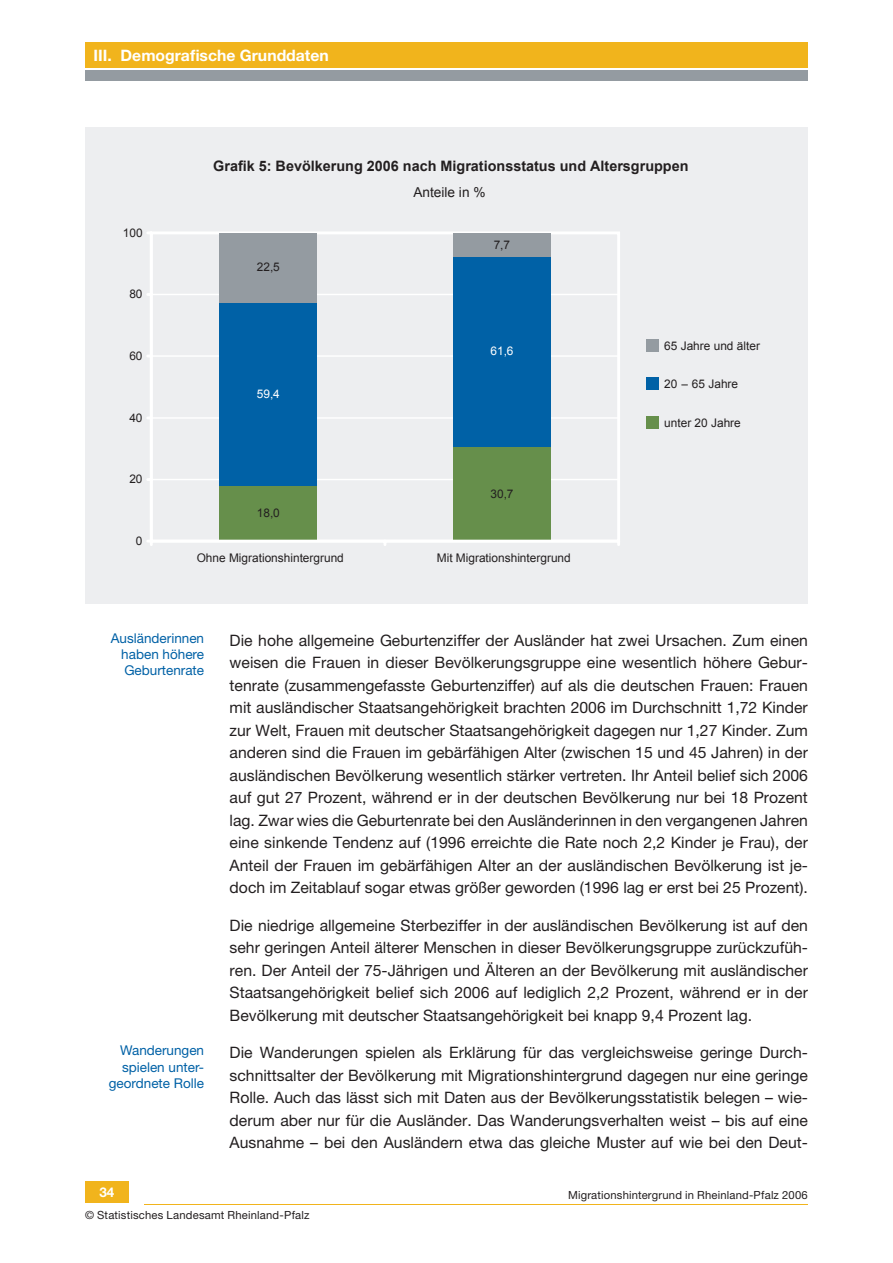
<style>
.page{position:relative;width:893px;height:1263px;background:#fff}
.page>*{position:absolute;margin:0;border:0;box-sizing:border-box;transform-origin:0 0}
.t1{font:15.75px/22.5px "Helvetica Neue LT";color:#231f20;text-align:justify}
.t2{font:700 15.75px "Helvetica Neue LT";color:#fff}
.t3{font:700 14.4px "Arial";color:#231f20}
.t4{font:13.65px "Arial";color:#231f20}
.t5{font:13.5px/16.2px "Helvetica Neue LT";color:#0061a6;text-align:right}
.t6{font:700 13.5px "Helvetica Neue LT";color:#fff}
.t7{font:11.85px "Arial";color:#231f20}
.t8{font:11.85px "Arial";color:#fff}
.t9{font:11.25px "Helvetica Neue LT";letter-spacing:.015em;color:#231f20}
</style>
<div class="page">
<div style="left:85px;top:70px;width:723px;height:11px;background:#949ba1"></div>
<div style="left:85px;top:43px;width:723px;height:25px;background:#f1b41c"></div>
<div style="left:85px;top:1181px;width:44px;height:21px;background:#f1b41c"></div>
<hr style="left:145px;top:1204px;width:663px;height:1px;background:#f1b41c">
<div style="left:85px;top:128px;width:723px;height:476px;background:#edeef0"></div>
<hr style="left:151px;top:479px;width:468px;height:1px;background:#fff">
<hr style="left:151px;top:417px;width:468px;height:2px;background:#fff">
<hr style="left:151px;top:355px;width:468px;height:2px;background:#fff">
<hr style="left:151px;top:294px;width:468px;height:1px;background:#fff">
<div style="left:150px;top:231px;width:470px;height:311px;border:3px solid #fff"></div>
<div style="left:219px;top:486px;width:98px;height:55px;background:#668f4b"></div>
<div style="left:453px;top:446px;width:97px;height:95px;background:#668f4b"></div>
<div style="left:219px;top:302px;width:98px;height:184px;background:#0061a6"></div>
<div style="left:453px;top:257px;width:97px;height:189px;background:#0061a6"></div>
<div style="left:219px;top:233px;width:98px;height:69px;background:#949ba1"></div>
<div style="left:453px;top:233px;width:97px;height:24px;background:#949ba1"></div>
<hr style="left:150px;top:233px;width:3px;height:308px;background:#fff">
<hr style="left:151px;top:540px;width:468px;height:2px;background:#fff">
<svg style="left:148px;top:540px;width:5px;height:5px"></svg>
<div style="left:646px;top:339px;width:13px;height:12px;background:#949ba1"></div>
<div style="left:646px;top:377px;width:13px;height:13px;background:#0061a6"></div>
<div style="left:646px;top:416px;width:13px;height:13px;background:#668f4b"></div>
<p class="t2" style="left:94px;top:46px;width:237px">III. Demografische Grunddaten</p>
<p class="t7" style="left:123px;top:225px;width:21px">100</p>
<p class="t7" style="left:129px;top:286px;width:15px">80</p>
<p class="t7" style="left:129px;top:348px;width:15px">60</p>
<p class="t7" style="left:129px;top:410px;width:15px">40</p>
<p class="t7" style="left:129px;top:472px;width:15px">20</p>
<p class="t7" style="left:136px;top:533px;width:8px">0</p>
<p class="t3" style="left:213px;top:156px;width:477px">Grafik 5: Bevölkerung 2006 nach Migrationsstatus und Altersgruppen</p>
<p class="t4" style="left:413px;top:183px;width:74px">Anteile in %</p>
<p class="t7" style="left:257px;top:259px;width:25px">22,5</p>
<p class="t8" style="left:257px;top:386px;width:25px">59,4</p>
<p class="t7" style="left:257px;top:505px;width:25px">18,0</p>
<p class="t7" style="left:494px;top:237px;width:18px">7,7</p>
<p class="t8" style="left:490px;top:343px;width:25px">61,6</p>
<p class="t7" style="left:490px;top:486px;width:25px">30,7</p>
<p class="t7" style="left:197px;top:550px;width:149px">Ohne Migrationshintergrund</p>
<p class="t7" style="left:437px;top:550px;width:136px">Mit Migrationshintergrund</p>
<p class="t7" style="left:664px;top:338px;width:97px">65 Jahre und älter</p>
<p class="t7" style="left:664px;top:376px;width:75px">20 - 65 Jahre</p>
<p class="t7" style="left:664px;top:415px;width:78px">unter 20 Jahre</p>
<p class="t5" style="left:121px;top:630px;width:84px;text-align:justify;text-indent:-10px">Ausländerinnen haben höhere Geburtenrate</p>
<p class="t5" style="left:109px;top:1042px;width:97px">Wanderungen spielen unter&shy;geordnete Rolle</p>
<p class="t1" style="left:230px;top:629px;width:580px">Die hohe allgemeine Geburtenziffer der Ausländer hat zwei Ursachen. Zum einen weisen die Frauen in dieser Bevölkerungsgruppe eine wesentlich höhere Gebur&shy;tenrate (zusammengefasste Geburtenziffer) auf als die deutschen Frauen: Frauen mit ausländischer Staatsangehörigkeit brachten 2006 im Durchschnitt 1,72 Kinder zur Welt, Frauen mit deutscher Staatsangehörigkeit dagegen nur 1,27 Kinder. Zum anderen sind die Frauen im gebärfähigen Alter (zwischen 15 und 45 Jahren) in der ausländischen Bevölkerung wesentlich stärker vertreten. Ihr Anteil belief sich 2006 auf gut 27 Prozent, während er in der deutschen Bevölkerung nur bei 18 Prozent lag. Zwar wies die Geburtenrate bei den Ausländerinnen in den vergangenen Jahren eine sinkende Tendenz auf (1996 erreichte die Rate noch 2,2 Kinder je Frau), der Anteil der Frauen im gebärfähigen Alter an der ausländischen Bevölkerung ist je&shy;doch im Zeitablauf sogar etwas größer geworden (1996 lag er erst bei 25 Prozent).</p>
<p class="t1" style="left:230px;top:914px;width:580px">Die niedrige allgemeine Sterbeziffer in der ausländischen Bevölkerung ist auf den sehr geringen Anteil älterer Menschen in dieser Bevölkerungsgruppe zurückzufüh&shy;ren. Der Anteil der 75-Jährigen und Älteren an der Bevölkerung mit ausländischer Staatsangehörigkeit belief sich 2006 auf lediglich 2,2 Prozent, während er in der Bevölkerung mit deutscher Staatsangehörigkeit bei knapp 9,4 Prozent lag.</p>
<p class="t1" style="left:230px;top:1041px;width:580px">Die Wanderungen spielen als Erklärung für das vergleichsweise geringe Durch&shy;schnittsalter der Bevölkerung mit Migrationshintergrund dagegen nur eine geringe Rolle. Auch das lässt sich mit Daten aus der Bevölkerungsstatistik belegen – wie&shy;derum aber nur für die Ausländer. Das Wanderungsverhalten weist – bis auf eine Ausnahme – bei den Ausländern etwa das gleiche Muster auf wie bei den Deut-</p>
<p class="t6" style="left:99px;top:1184px;width:17px">34</p>
<p class="t9" style="left:568px;top:1188px;width:241px">Migrationshintergrund in Rheinland-Pfalz 2006</p>
<p class="t9" style="left:85px;top:1208px;width:226px">© Statistisches Landesamt Rheinland-Pfalz</p>
</div>
